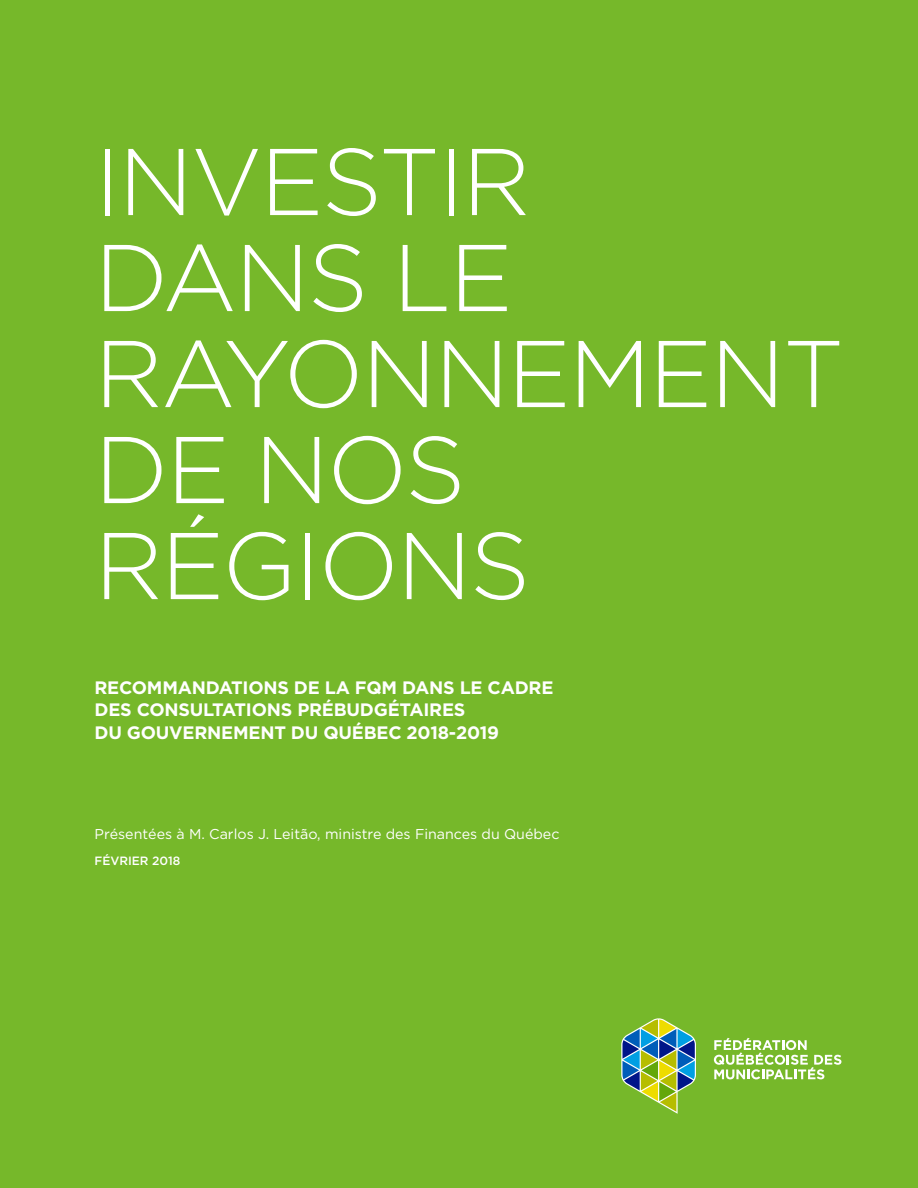
<style>
.page{position:relative;width:918px;height:1188px;background:#76b82a}
.page>*{position:absolute;margin:0;border:0;box-sizing:border-box;transform-origin:0 0}
.t1{font:300 94.5px/96px "Gotham";letter-spacing:-.02em;color:#fff}
.t2{font:700 18px/22.5px "Gotham";letter-spacing:-.01em;color:#fff}
.t3{font:14.25px "Gotham";color:#fff}
.t4{font:500 12px "Gotham";color:#fff}
</style>
<div class="page">
<svg style="left:621px;top:1018px;width:75px;height:96px"></svg>
<svg style="left:714px;top:1038px;width:127px;height:41px"></svg>
<h1 class="t1" style="left:94px;top:132px;width:751px">INVESTIR<br>DANS LE<br>RAYONNEMENT<br>DE NOS<br>RÉGIONS</h1>
<p class="t2" style="left:94px;top:676px;width:460px">RECOMMANDATIONS DE LA FQM DANS LE CADRE<br>DES CONSULTATIONS PRÉBUDGÉTAIRES<br>DU GOUVERNEMENT DU QUÉBEC 2018-2019</p>
<p class="t3" style="left:94px;top:826px;width:467px">Présentées à M. Carlos J. Leitão, ministre des Finances du Québec</p>
<p class="t4" style="left:94px;top:854px;width:88px">FÉVRIER 2018</p>
</div>
